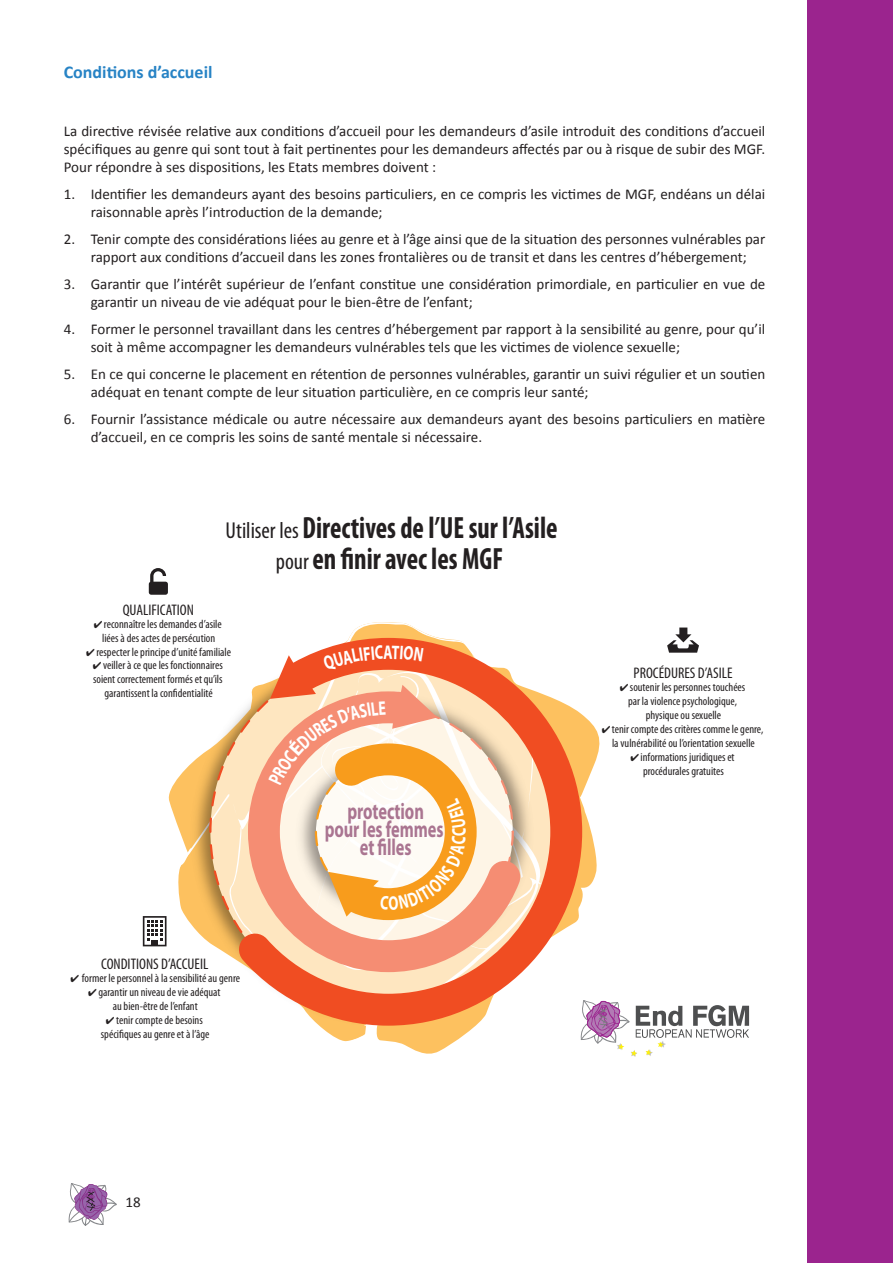
<style>
.page{position:relative;width:893px;height:1263px;background:#fff}
.page>*{position:absolute;margin:0;border:0;box-sizing:border-box;transform-origin:0 0}
.t1{font:700 condensed 30.9px/31.2px "Myriad Pro";color:#231f20;text-align:center;scale:.89 1}
.t2{font:700 23.1px/17.5px "Myriad Pro";letter-spacing:-.005em;color:#aa7591;text-align:center;scale:.71 1}
.t3{font:700 18px "Calibri";color:#2783c5}
.t4{font:condensed 15.45px "Myriad Pro";color:#231f20}
.t5{font:15px/18px "Calibri";color:#231f20}
.t6{font:condensed 11.85px/14px "Myriad Pro";color:#231f20;text-align:center}
.s1{font-weight:400;font-size:23.1px}
</style>
<div class="page">
<div style="left:808px;top:0;width:85px;height:1263px;background:#9b248e"></div>
<svg style="left:69px;top:1183px;width:48px;height:43px"></svg>
<svg style="left:605px;top:1001px;width:144px;height:55px"></svg>
<svg style="left:143px;top:916px;width:22px;height:30px"></svg>
<div style="left:149px;top:582px;width:19px;height:13px;background:#231f20;border-radius:2px"></div>
<svg style="left:150px;top:568px;width:16px;height:14px"></svg>
<svg style="left:165px;top:714px;width:440px;height:340px"></svg>
<svg style="left:349px;top:622px;width:90px;height:16px"></svg>
<svg style="left:175px;top:794px;width:195px;height:249px"></svg>
<img style="left:186px;top:714px;width:389px;height:315px">
<svg style="left:210px;top:654px;width:356px;height:356px;background:#fcdeb9"></svg>
<svg style="left:237px;top:638px;width:345px;height:388px"></svg>
<svg style="left:667px;top:627px;width:32px;height:26px"></svg>
<svg style="left:268px;top:645px;width:255px;height:299px"></svg>
<p class="t3" style="left:64px;top:61px;width:150px">Conditions d’accueil</p>
<p class="t5" style="left:64px;top:122px;width:703px;text-align:justify">La directive révisée relative aux conditions d’accueil pour les demandeurs d’asile introduit des conditions d’accueil spécifiques au genre qui sont tout à fait pertinentes pour les demandeurs affectés par ou à risque de subir des MGF.<br>Pour répondre à ses dispositions, les Etats membres doivent :</p>
<p class="t5" style="left:91px;top:185px;width:676px;text-indent:-27px">1. Identifier les demandeurs ayant des besoins particuliers, en ce compris les victimes de MGF, endéans un délai raisonnable après l’introduction de la demande;</p>
<p class="t5" style="left:64px;top:230px;width:703px;text-align:center">2. Tenir compte des considérations liées au genre et à l’âge ainsi que de la situation des personnes vulnérables par rapport aux conditions d’accueil dans les zones frontalières ou de transit et dans les centres d’hébergement;</p>
<p class="t5" style="left:91px;top:275px;width:676px;text-indent:-27px">3. Garantir que l’intérêt supérieur de l’enfant constitue une considération primordiale, en particulier en vue de garantir un niveau de vie adéquat pour le bien-être de l’enfant;</p>
<p class="t5" style="left:91px;top:320px;width:676px;text-indent:-27px">4. Former le personnel travaillant dans les centres d’hébergement par rapport à la sensibilité au genre, pour qu’il soit à même accompagner les demandeurs vulnérables tels que les victimes de violence sexuelle;</p>
<p class="t5" style="left:91px;top:365px;width:676px;text-indent:-27px">5. En ce qui concerne le placement en rétention de personnes vulnérables, garantir un suivi régulier et un soutien adéquat en tenant compte de leur situation particulière, en ce compris leur santé;</p>
<p class="t5" style="left:91px;top:410px;width:676px;text-indent:-27px">6. Fournir l’assistance médicale ou autre nécessaire aux demandeurs ayant des besoins particuliers en matière d’accueil, en ce compris les soins de santé mentale si nécessaire.</p>
<h1 class="t1" style="left:226px;top:512px;width:375px"><span class="s1">Utiliser les</span> Directives de l’UE sur l’Asile <span class="s1">pour</span> en finir avec les MGF</h1>
<p class="t4" style="left:123px;top:601px;width:73px">QUALIFICATION</p>
<p class="t6" style="left:94px;top:617px;width:130px">✔ reconnaître les demandes d’asile liées à des actes de persécution</p>
<p class="t6" style="left:86px;top:645px;width:146px">✔ respecter le principe d’unité familiale</p>
<p class="t6" style="left:93px;top:659px;width:131px">✔ veiller à ce que les fonctionnaires soient correctement formés et qu’ils garantissent la confidentialité</p>
<p class="t4" style="left:101px;top:956px;width:109px">CONDITIONS D’ACCUEIL</p>
<p class="t6" style="left:70px;top:971px;width:171px">✔ former le personnel à la sensibilité au genre</p>
<p class="t6" style="left:88px;top:985px;width:134px">✔ garantir un niveau de vie adéquat au bien-être de l’enfant</p>
<p class="t6" style="left:101px;top:1013px;width:110px">✔ tenir compte de besoins spécifiques au genre et à l’âge</p>
<h2 class="t2" style="left:325px;top:803px;width:169px">protection<br>pour les femmes et filles</h2>
<p class="t4" style="left:634px;top:665px;width:100px">PROCÉDURES D’ASILE</p>
<p class="t6" style="left:620px;top:680px;width:127px">✔ soutenir les personnes touchées par la violence psychologique, physique ou sexuelle</p>
<p class="t6" style="left:602px;top:722px;width:163px">✔ tenir compte des critères comme le genre, la vulnérabilité ou l’orientation sexuelle</p>
<p class="t6" style="left:630px;top:750px;width:106px">✔ informations juridiques et procédurales gratuites</p>
<p class="t5" style="left:125px;top:1193px;width:17px">18</p>
</div>
